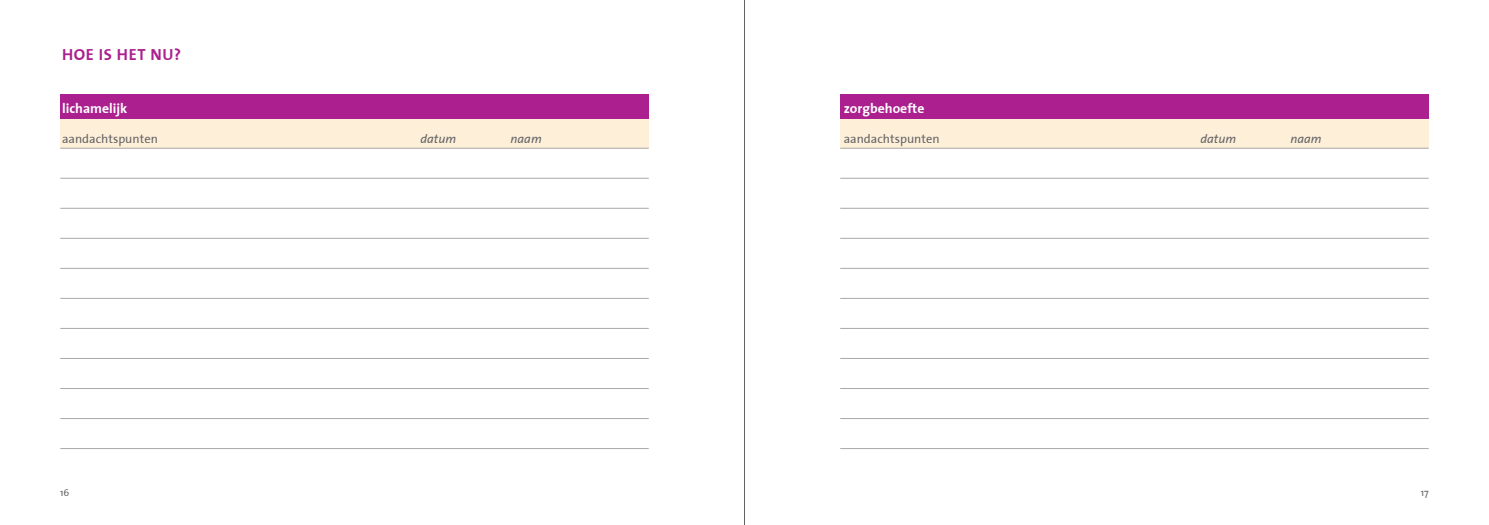
<style>
.page{position:relative;width:1489px;height:525px;background:#fff}
.page>*{position:absolute;margin:0;border:0;box-sizing:border-box;transform-origin:0 0}
.kopje{font:700 16.25px "The Sans";letter-spacing:.04em;color:#ab208e}
.tabel_lijn{font:700 13.75px "The Sans";color:#fff}
.tabel_lijn-2{font:12.5px "The Sans";color:#636366}
.tabel_lijn-3{font:italic 12.5px "The Sans";color:#636366}
.t1{font:10px "The Sans";color:#636366}
</style>
<div class="page">
<div style="left:60px;top:119px;width:588px;height:29px;background:#feefd8"></div>
<div style="left:60px;top:94px;width:588px;height:25px;background:#ab208e"></div>
<hr style="left:60px;top:148px;width:588px;height:1px;background:#a8a9ad">
<hr style="left:60px;top:178px;width:588px;height:1px;background:#a8a9ad">
<hr style="left:60px;top:208px;width:588px;height:1px;background:#a8a9ad">
<hr style="left:60px;top:238px;width:588px;height:1px;background:#a8a9ad">
<hr style="left:60px;top:268px;width:588px;height:1px;background:#a8a9ad">
<hr style="left:60px;top:298px;width:588px;height:1px;background:#a8a9ad">
<hr style="left:60px;top:328px;width:588px;height:1px;background:#a8a9ad">
<hr style="left:60px;top:358px;width:588px;height:1px;background:#a8a9ad">
<hr style="left:60px;top:388px;width:588px;height:1px;background:#a8a9ad">
<hr style="left:60px;top:418px;width:588px;height:1px;background:#a8a9ad">
<hr style="left:60px;top:448px;width:588px;height:1px;background:#a8a9ad">
<div style="left:840px;top:119px;width:588px;height:29px;background:#feefd8"></div>
<div style="left:840px;top:94px;width:588px;height:25px;background:#ab208e"></div>
<hr style="left:840px;top:148px;width:588px;height:1px;background:#a8a9ad">
<hr style="left:840px;top:178px;width:588px;height:1px;background:#a8a9ad">
<hr style="left:840px;top:208px;width:588px;height:1px;background:#a8a9ad">
<hr style="left:840px;top:238px;width:588px;height:1px;background:#a8a9ad">
<hr style="left:840px;top:268px;width:588px;height:1px;background:#a8a9ad">
<hr style="left:840px;top:298px;width:588px;height:1px;background:#a8a9ad">
<hr style="left:840px;top:328px;width:588px;height:1px;background:#a8a9ad">
<hr style="left:840px;top:358px;width:588px;height:1px;background:#a8a9ad">
<hr style="left:840px;top:388px;width:588px;height:1px;background:#a8a9ad">
<hr style="left:840px;top:418px;width:588px;height:1px;background:#a8a9ad">
<hr style="left:840px;top:448px;width:588px;height:1px;background:#a8a9ad">
<hr style="left:744px;top:0;width:1px;height:524px;background:#636366">
<p class="kopje" style="left:62px;top:41px;width:121px">HOE IS HET NU?</p>
<p class="tabel_lijn" style="left:62px;top:96px;width:67px">lichamelijk</p>
<p class="tabel_lijn-2" style="left:62px;top:128px;width:97px">aandachtspunten</p>
<p class="tabel_lijn-3" style="left:420px;top:128px;width:37px">datum</p>
<p class="tabel_lijn-3" style="left:510px;top:128px;width:33px">naam</p>
<p class="tabel_lijn" style="left:843px;top:96px;width:82px">zorgbehoefte</p>
<p class="tabel_lijn-2" style="left:843px;top:128px;width:97px">aandachtspunten</p>
<p class="tabel_lijn-3" style="left:1200px;top:128px;width:37px">datum</p>
<p class="tabel_lijn-3" style="left:1290px;top:128px;width:33px">naam</p>
<p class="t1" style="left:60px;top:483px;width:11px">16</p>
<p class="t1" style="left:1420px;top:483px;width:9px">17</p>
</div>
